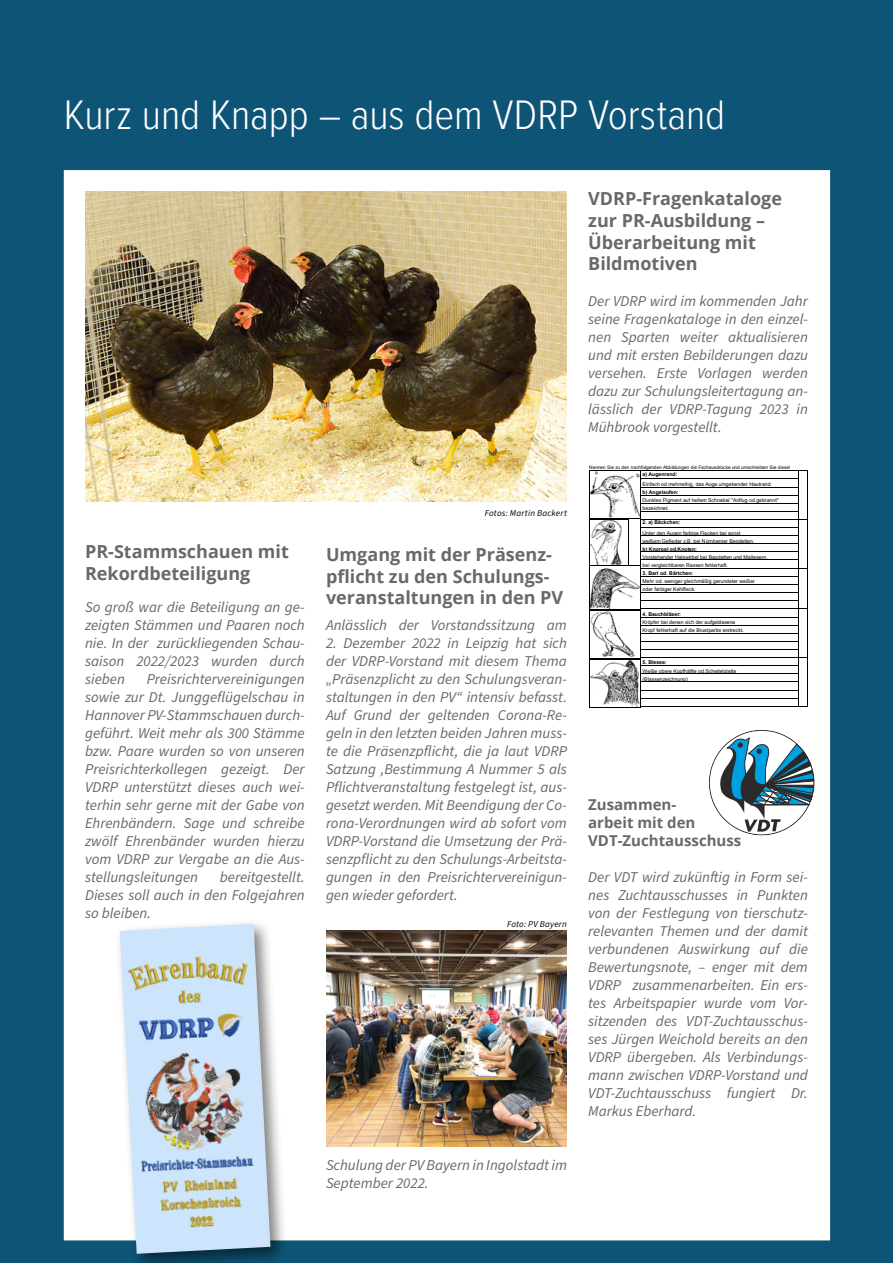
<style>
.page{position:relative;width:893px;height:1263px;background:#0e5476}
.page>*{position:absolute;margin:0;border:0;box-sizing:border-box;transform-origin:0 0}
.t1{font:300 42.75px "Proxima Nova Cond";color:#fff}
.t2{font:700 18px/21.6px "Open Sans";color:#6a6868}
.t3{font:italic 15px/18px "Source Sans Pro";color:#6a6868;text-align:justify}
.t4{font:700 15px/18px "Open Sans";color:#6a6868}
.t5{font:italic 9px "Source Sans Pro";letter-spacing:.025em;color:#000}
.t6{font:italic 700 7.8px "Arial";color:#000}
.t7{font:italic 700 5.55px "Times New Roman";color:#000}
.t8{font:5.1px/8.1px "Arial";letter-spacing:.005em;color:#000}
.t9{font:700 5.1px "Arial";color:#000}
.t10{font:4.8px "Arial";color:#000}
.t11{font:700 4.35px "Arial";color:#000}
</style>
<div class="page">
<div style="left:64px;top:170px;width:766px;height:1070px;background:#fff"></div>
<img style="left:85px;top:191px;width:482px;height:310px">
<svg style="left:709px;top:730px;width:105px;height:105px"></svg>
<svg style="left:720px;top:737px;width:94px;height:95px"></svg>
<img style="left:326px;top:930px;width:241px;height:216px">
<div style="left:115px;top:919px;width:174px;height:344px;background:#000;opacity:.5"></div>
<img style="left:120px;top:924px;width:150px;height:330px">
<img style="left:590px;top:471px;width:50px;height:47px">
<hr style="left:590px;top:470px;width:50px;height:1px;background:#000">
<hr style="left:589px;top:471px;width:1px;height:48px;background:#000">
<hr style="left:590px;top:519px;width:50px;height:1px;background:#000">
<img style="left:590px;top:520px;width:32px;height:45px">
<hr style="left:589px;top:520px;width:1px;height:45px;background:#000">
<hr style="left:628px;top:520px;width:1px;height:45px;background:#000">
<hr style="left:590px;top:565px;width:38px;height:1px;background:#000">
<img style="left:590px;top:568px;width:50px;height:139px">
<hr style="left:590px;top:566px;width:50px;height:1px;background:#000">
<hr style="left:589px;top:566px;width:1px;height:43px;background:#000">
<hr style="left:590px;top:609px;width:50px;height:1px;background:#000">
<hr style="left:590px;top:610px;width:50px;height:1px;background:#000">
<hr style="left:589px;top:610px;width:1px;height:48px;background:#000">
<hr style="left:590px;top:658px;width:50px;height:1px;background:#000">
<hr style="left:590px;top:659px;width:50px;height:1px;background:#000">
<hr style="left:589px;top:659px;width:1px;height:48px;background:#000">
<hr style="left:590px;top:707px;width:50px;height:1px;background:#000">
<hr style="left:641px;top:470px;width:157px;height:1px;background:#000">
<hr style="left:641px;top:479px;width:157px;height:1px;background:#000">
<hr style="left:641px;top:487px;width:157px;height:1px;background:#000">
<hr style="left:641px;top:495px;width:157px;height:1px;background:#000">
<hr style="left:641px;top:503px;width:157px;height:1px;background:#000">
<hr style="left:641px;top:511px;width:157px;height:1px;background:#000">
<hr style="left:641px;top:519px;width:157px;height:1px;background:#000">
<hr style="left:641px;top:527px;width:157px;height:1px;background:#000">
<hr style="left:641px;top:536px;width:157px;height:1px;background:#000">
<hr style="left:641px;top:544px;width:157px;height:1px;background:#000">
<hr style="left:641px;top:552px;width:157px;height:1px;background:#000">
<hr style="left:641px;top:560px;width:157px;height:1px;background:#000">
<hr style="left:641px;top:568px;width:157px;height:1px;background:#000">
<hr style="left:641px;top:576px;width:157px;height:1px;background:#000">
<hr style="left:641px;top:584px;width:157px;height:1px;background:#000">
<hr style="left:641px;top:592px;width:157px;height:1px;background:#000">
<hr style="left:641px;top:600px;width:157px;height:1px;background:#000">
<hr style="left:641px;top:608px;width:157px;height:1px;background:#000">
<hr style="left:641px;top:617px;width:157px;height:1px;background:#000">
<hr style="left:641px;top:625px;width:157px;height:1px;background:#000">
<hr style="left:641px;top:633px;width:157px;height:1px;background:#000">
<hr style="left:641px;top:641px;width:157px;height:1px;background:#000">
<hr style="left:641px;top:649px;width:157px;height:1px;background:#000">
<hr style="left:641px;top:657px;width:157px;height:1px;background:#000">
<hr style="left:641px;top:666px;width:157px;height:1px;background:#000">
<hr style="left:641px;top:674px;width:157px;height:1px;background:#000">
<hr style="left:641px;top:682px;width:157px;height:1px;background:#000">
<hr style="left:641px;top:690px;width:157px;height:1px;background:#000">
<hr style="left:641px;top:698px;width:157px;height:1px;background:#000">
<svg style="left:640px;top:470px;width:2px;height:238px"></svg>
<hr style="left:641px;top:706px;width:157px;height:1px;background:#000">
<svg style="left:798px;top:470px;width:10px;height:237px"></svg>
<h1 class="t1" style="left:64px;top:83px;width:663px">Kurz und Knapp – aus dem VDRP Vorstand</h1>
<p class="t2" style="left:85px;top:540px;width:205px">PR-Stammschauen mit<br>Rekordbeteiligung</p>
<p class="t3" style="left:85px;top:599px;width:221px">So groß war die Beteiligung an ge&shy;zeigten Stämmen und Paaren noch nie. In der zurückliegenden Schau&shy;saison 2022/2023 wurden durch sieben</p>
<p class="t3" style="left:85px;top:671px;width:221px;text-indent:62px">Preisrichtervereinigungen sowie zur Dt. Junggeflügelschau in Hannover PV-Stammschauen durch&shy;geführt. Weit mehr als 300 Stämme bzw. Paare wurden so von unseren Preisrichterkollegen gezeigt. Der VDRP unterstützt dieses auch wei&shy;terhin sehr gerne mit der Gabe von Ehrenbändern. Sage und schreibe zwölf Ehrenbänder wurden hierzu vom VDRP zur Vergabe an die Aus&shy;stellungsleitungen</p>
<p class="t3" style="left:85px;top:869px;width:221px;text-indent:135px">bereitgestellt.<br>Dieses soll auch in den Folgejahren so bleiben.</p>
<p class="t5" style="left:485px;top:507px;width:84px">Fotos: Martin Backert</p>
<p class="t2" style="left:326px;top:543px;width:239px">Umgang mit der Präsenz&shy;pflicht zu den Schulungs&shy;veranstaltungen in den PV</p>
<p class="t3" style="left:326px;top:617px;width:242px">Anlässlich der Vorstandssitzung am</p>
<p class="t3" style="left:326px;top:635px;width:242px">2. Dezember 2022 in Leipzig hat sich der VDRP-Vorstand mit diesem Thema „Präsenzplicht zu den Schulungsveran&shy;staltungen in den PV“ intensiv befasst.<br>Auf Grund der geltenden Corona-Re&shy;geln in den letzten beiden Jahren muss&shy;te die Präsenzpflicht, die ja laut VDRP Satzung ,Bestimmung A Nummer 5 als Pflichtveranstaltung festgelegt ist, aus&shy;gesetzt werden. Mit Beendigung der Co&shy;rona-Verordnungen wird ab sofort vom VDRP-Vorstand die Umsetzung der Prä&shy;senzpflicht zu den Schulungs-Arbeitsta&shy;gungen in den Preisrichtervereinigun&shy;gen wieder gefordert.</p>
<p class="t5" style="left:507px;top:918px;width:61px">Foto: PV Bayern</p>
<p class="t3" style="left:326px;top:1157px;width:242px">Schulung der PV Bayern in Ingolstadt im<br>September 2022.</p>
<p class="t2" style="left:588px;top:188px;width:195px">VDRP-Fragenkataloge zur PR-Ausbildung –<br>Überarbeitung mit<br>Bildmotiven</p>
<p class="t3" style="left:588px;top:293px;width:221px">Der VDRP wird im kommenden Jahr seine Fragenkataloge in den einzel&shy;nen Sparten weiter aktualisieren und mit ersten Bebilderungen dazu versehen. Erste Vorlagen werden dazu zur Schulungsleitertagung an&shy;lässlich der VDRP-Tagung 2023 in Mühbrook vorgestellt.</p>
<p class="t7" style="left:591px;top:411px;width:21px">Verband</p>
<p class="t11" style="left:756px;top:412px;width:15px">Name:</p>
<p class="t7" style="left:591px;top:425px;width:25px">Deutscher</p>
<p class="t6" style="left:668px;top:423px;width:76px">Ausbildungskatalog</p>
<p class="t10" style="left:589px;top:464px;width:202px">Nennen Sie zu den nachfolgenden Abbildungen die Fachausdrücke und umschreiben Sie diese!</p>
<p class="t9" style="left:643px;top:470px;width:36px">a) Augenrand:</p>
<p class="t8" style="left:643px;top:480px;width:131px">Einfach od.mehrreihig, das Auge umgebender Hautrand.</p>
<p class="t9" style="left:643px;top:488px;width:38px">b) Angelaufen:</p>
<p class="t8" style="left:643px;top:496px;width:137px">Dunkles Pigment auf hellem Schnabel "Anflug od.gebrannt" bezeichnet.</p>
<p class="t9" style="left:643px;top:519px;width:39px">2. a) Bäckchen:</p>
<p class="t8" style="left:643px;top:529px;width:113px">Unter den Augen farbige Flecken bei sonst weißem Gefieder z.B. bei Nürnberger Bagdetten.</p>
<p class="t9" style="left:643px;top:545px;width:56px">b) Knorpel od.Knoten:</p>
<p class="t8" style="left:643px;top:553px;width:127px">Vorstehender Halswirbel bei Bagdetten und Maltesern, bei vergleichbaren Rassen fehlerhaft.</p>
<p class="t9" style="left:643px;top:570px;width:52px">3. Bart od. Bärtchen:</p>
<p class="t8" style="left:643px;top:577px;width:114px">Mehr od. weniger gleichmäßig gerundeter weißer oder farbiger Kehlfleck.</p>
<p class="t9" style="left:643px;top:610px;width:40px">4. Bauchbläser:</p>
<p class="t8" style="left:643px;top:618px;width:103px">Kröpfer bei denen sich der aufgeblasene<br>Kropf fehlerhaft auf die Brustpartie erstreckt.</p>
<p class="t9" style="left:643px;top:659px;width:26px">5. Blesse:</p>
<p class="t8" style="left:643px;top:667px;width:95px">Weiße obere Kopfhälfte od.Scheitelplatte (Blassenzeichnung)</p>
<p class="t4" style="left:588px;top:795px;width:155px">Zusammen-<br>arbeit mit den<br>VDT-Zuchtausschuss</p>
<p class="t3" style="left:588px;top:869px;width:221px">Der VDT wird zukünftig in Form sei&shy;nes Zuchtausschusses in Punkten von der Festlegung von tierschutz&shy;relevanten Themen und der damit verbundenen Auswirkung auf die Bewertungsnote, – enger mit dem VDRP zusammenarbeiten. Ein ers&shy;tes Arbeitspapier wurde vom Vor&shy;sitzenden des VDT-Zuchtausschus&shy;ses Jürgen Weichold bereits an den VDRP übergeben. Als Verbindungs&shy;mann zwischen VDRP-Vorstand und VDT-Zuchtausschuss fungiert Dr.<br>Markus Eberhard.</p>
</div>
